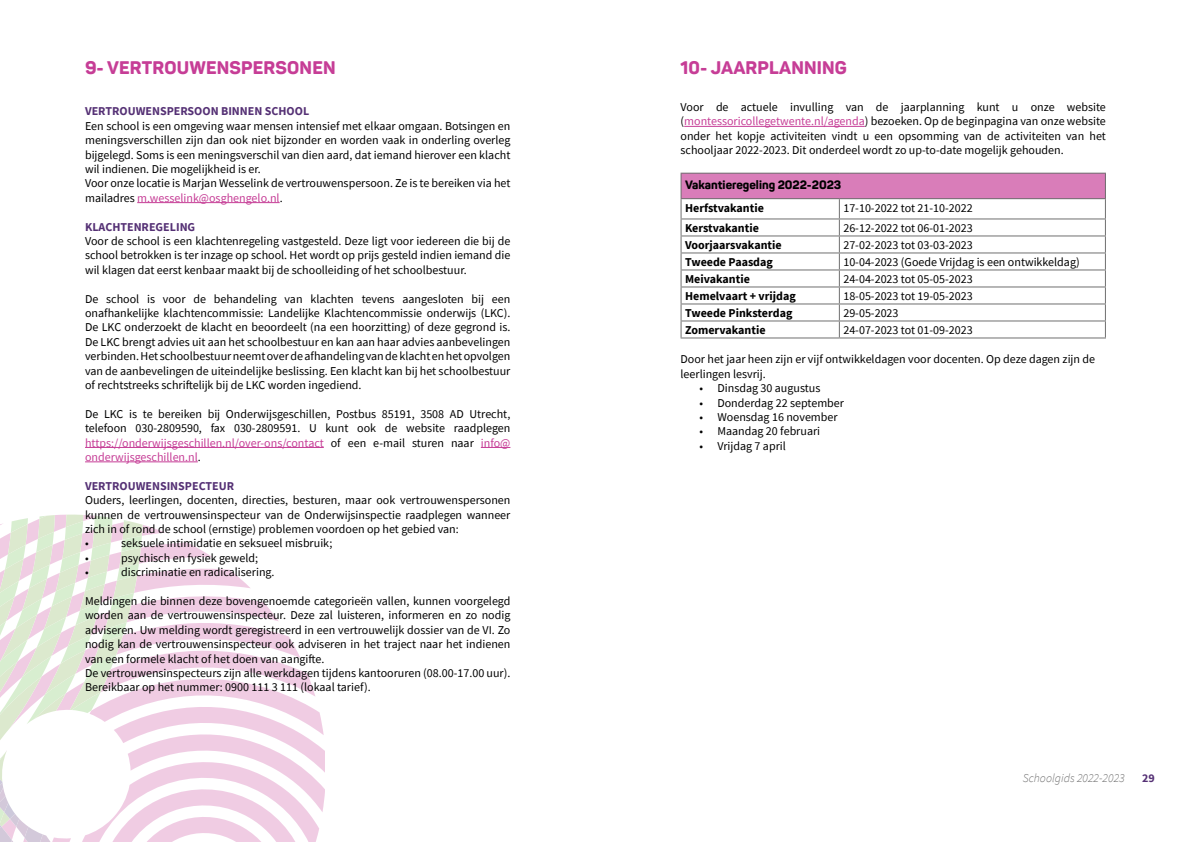
<style>
.page{position:relative;width:1191px;height:842px;background:#fff}
.page>*{position:absolute;margin:0;border:0;box-sizing:border-box;transform-origin:0 0}
.t1{font:800 18px "Panton W01";letter-spacing:.01em;color:#c63d96}
.t2{font:12px/14.4px "Source Sans Pro";color:#000}
.t3{font:700 12px "Source Sans Pro";color:#000}
.t4{font:700 12px "Source Sans Pro";color:#553175}
.t5{font:800 12px "Panton W01";color:#000}
.t6{font:italic 300 12px "Source Sans Pro";color:#6f6f6f}
.s1{color:#c63d96}
</style>
<div class="page">
<svg style="left:0;top:514px;width:324px;height:328px"></svg>
<hr style="left:137px;top:202px;width:143px;height:1px;background:#c63d96">
<hr style="left:85px;top:447px;width:239px;height:1px;background:#c63d96">
<svg style="left:481px;top:447px;width:29px;height:1px"></svg>
<hr style="left:85px;top:461px;width:113px;height:1px;background:#c63d96">
<hr style="left:684px;top:126px;width:181px;height:1px;background:#c63d96">
<div style="left:681px;top:173px;width:424px;height:26px;background:#d97db9"></div>
<hr style="left:680px;top:173px;width:159px;height:1px;background:#6f6f6f">
<hr style="left:839px;top:173px;width:267px;height:1px;background:#6f6f6f">
<hr style="left:680px;top:198px;width:159px;height:1px;background:#6f6f6f">
<hr style="left:839px;top:198px;width:267px;height:1px;background:#6f6f6f">
<hr style="left:680px;top:218px;width:159px;height:1px;background:#6f6f6f">
<hr style="left:839px;top:218px;width:267px;height:1px;background:#6f6f6f">
<hr style="left:680px;top:235px;width:159px;height:1px;background:#6f6f6f">
<hr style="left:839px;top:235px;width:267px;height:1px;background:#6f6f6f">
<hr style="left:680px;top:252px;width:159px;height:1px;background:#6f6f6f">
<hr style="left:839px;top:252px;width:267px;height:1px;background:#6f6f6f">
<hr style="left:680px;top:269px;width:159px;height:1px;background:#6f6f6f">
<hr style="left:839px;top:269px;width:267px;height:1px;background:#6f6f6f">
<hr style="left:680px;top:286px;width:159px;height:1px;background:#6f6f6f">
<hr style="left:839px;top:286px;width:267px;height:1px;background:#6f6f6f">
<hr style="left:680px;top:303px;width:159px;height:1px;background:#6f6f6f">
<hr style="left:839px;top:303px;width:267px;height:1px;background:#6f6f6f">
<hr style="left:680px;top:320px;width:159px;height:1px;background:#6f6f6f">
<svg style="left:680px;top:174px;width:1px;height:163px"></svg>
<hr style="left:839px;top:320px;width:267px;height:1px;background:#6f6f6f">
<svg style="left:839px;top:199px;width:1px;height:138px"></svg>
<svg style="left:1105px;top:174px;width:1px;height:163px"></svg>
<hr style="left:680px;top:337px;width:159px;height:1px;background:#6f6f6f">
<hr style="left:839px;top:337px;width:267px;height:1px;background:#6f6f6f">
<h1 class="t1" style="left:85px;top:58px;width:252px">9- VERTROUWENSPERSONEN</h1>
<p class="t4" style="left:85px;top:103px;width:226px">VERTROUWENSPERSOON BINNEN SCHOOL</p>
<p class="t2" style="left:85px;top:118px;width:427px">Een school is een omgeving waar mensen intensief met elkaar omgaan. Botsingen en meningsverschillen zijn dan ook niet bijzonder en worden vaak in onderling overleg bijgelegd. Soms is een meningsverschil van dien aard, dat iemand hierover een klacht wil indienen. Die mogelijkheid is er.<br>Voor onze locatie is Marjan Wesselink de vertrouwenspersoon. Ze is te bereiken via het mailadres <span class="s1">m.wesselink@osghengelo.nl</span>.</p>
<p class="t4" style="left:85px;top:218px;width:112px">KLACHTENREGELING</p>
<p class="t2" style="left:85px;top:234px;width:427px;text-align:justify">Voor de school is een klachtenregeling vastgesteld. Deze ligt voor iedereen die bij de school betrokken is ter inzage op school. Het wordt op prijs gesteld indien iemand die wil klagen dat eerst kenbaar maakt bij de schoolleiding of het schoolbestuur.</p>
<p class="t2" style="left:85px;top:291px;width:427px;text-align:justify">De school is voor de behandeling van klachten tevens aangesloten bij een onafhankelijke klachtencommissie: Landelijke Klachtencommissie onderwijs (LKC).<br>De LKC onderzoekt de klacht en beoordeelt (na een hoorzitting) of deze gegrond is.<br>De LKC brengt advies uit aan het schoolbestuur en kan aan haar advies aanbevelingen verbinden. Het schoolbestuur neemt over de afhandeling van de klacht en het opvolgen van de aanbevelingen de uiteindelijke beslissing. Een klacht kan bij het schoolbestuur of rechtstreeks schriftelijk bij de LKC worden ingediend.</p>
<p class="t2" style="left:85px;top:406px;width:427px;text-align:justify">De LKC is te bereiken bij Onderwijsgeschillen, Postbus 85191, 3508 AD Utrecht, telefoon 030-2809590, fax 030-2809591. U kunt ook de website raadplegen <span class="s1">https://onderwijsgeschillen.nl/over-ons/contact</span> of een e-mail sturen naar <span class="s1">info@ onderwijsgeschillen.nl</span>.</p>
<p class="t4" style="left:85px;top:478px;width:151px">VERTROUWENSINSPECTEUR</p>
<p class="t2" style="left:85px;top:493px;width:427px">Ouders, leerlingen, docenten, directies, besturen, maar ook vertrouwenspersonen kunnen de vertrouwensinspecteur van de Onderwijsinspectie raadplegen wanneer zich in of rond de school (ernstige) problemen voordoen op het gebied van:<br>•</p>
<p class="t2" style="left:121px;top:536px;width:213px">seksuele intimidatie en seksueel misbruik;</p>
<p class="t2" style="left:85px;top:550px;width:5px">•</p>
<p class="t2" style="left:121px;top:550px;width:139px">psychisch en fysiek geweld;</p>
<p class="t2" style="left:85px;top:565px;width:5px">•</p>
<p class="t2" style="left:121px;top:565px;width:155px">discriminatie en radicalisering.</p>
<p class="t2" style="left:85px;top:594px;width:427px">Meldingen die binnen deze bovengenoemde categorieën vallen, kunnen voorgelegd worden aan de vertrouwensinspecteur. Deze zal luisteren, informeren en zo nodig adviseren. Uw melding wordt geregistreerd in een vertrouwelijk dossier van de VI. Zo nodig kan de vertrouwensinspecteur ook adviseren in het traject naar het indienen van een formele klacht of het doen van aangifte.<br>De vertrouwensinspecteurs zijn alle werkdagen tijdens kantooruren (08.00-17.00 uur).<br>Bereikbaar op het nummer: 0900 111 3 111 (lokaal tarief).</p>
<h1 class="t1" style="left:680px;top:58px;width:168px">10- JAARPLANNING</h1>
<p class="t2" style="left:680px;top:100px;width:427px;text-align:justify">Voor de actuele invulling van de jaarplanning kunt u onze website (<span class="s1">montessoricollegetwente.nl/agenda</span>) bezoeken. Op de beginpagina van onze website onder het kopje activiteiten vindt u een opsomming van de activiteiten van het schooljaar 2022-2023. Dit onderdeel wordt zo up-to-date mogelijk gehouden.</p>
<p class="t5" style="left:685px;top:178px;width:158px">Vakantieregeling 2022-2023</p>
<p class="t3" style="left:685px;top:200px;width:80px">Herfstvakantie</p>
<p class="t2" style="left:843px;top:200px;width:131px">17-10-2022 tot 21-10-2022</p>
<p class="t3" style="left:685px;top:220px;width:75px">Kerstvakantie</p>
<p class="t2" style="left:843px;top:221px;width:131px">26-12-2022 tot 06-01-2023</p>
<p class="t3" style="left:685px;top:237px;width:98px">Voorjaarsvakantie</p>
<p class="t2" style="left:843px;top:238px;width:131px">27-02-2023 tot 03-03-2023</p>
<p class="t3" style="left:685px;top:254px;width:89px">Tweede Paasdag</p>
<p class="t2" style="left:843px;top:255px;width:238px">10-04-2023 (Goede Vrijdag is een ontwikkeldag)</p>
<p class="t3" style="left:685px;top:271px;width:66px">Meivakantie</p>
<p class="t2" style="left:843px;top:272px;width:131px">24-04-2023 tot 05-05-2023</p>
<p class="t3" style="left:685px;top:288px;width:112px">Hemelvaart + vrijdag</p>
<p class="t2" style="left:843px;top:289px;width:131px">18-05-2023 tot 19-05-2023</p>
<p class="t3" style="left:685px;top:305px;width:109px">Tweede Pinksterdag</p>
<p class="t2" style="left:843px;top:306px;width:57px">29-05-2023</p>
<p class="t3" style="left:685px;top:322px;width:82px">Zomervakantie</p>
<p class="t2" style="left:843px;top:323px;width:131px">24-07-2023 tot 01-09-2023</p>
<p class="t2" style="left:680px;top:352px;width:416px">Door het jaar heen zijn er vijf ontwikkeldagen voor docenten. Op deze dagen zijn de leerlingen lesvrij.</p>
<p class="t2" style="left:699px;top:381px;width:122px">• Dinsdag 30 augustus</p>
<p class="t2" style="left:699px;top:395px;width:146px">• Donderdag 22 september</p>
<p class="t2" style="left:699px;top:410px;width:140px">• Woensdag 16 november</p>
<p class="t2" style="left:699px;top:424px;width:122px">• Maandag 20 februari</p>
<p class="t2" style="left:699px;top:438px;width:88px">• Vrijdag 7 april</p>
<p class="t6" style="left:1022px;top:770px;width:103px">Schoolgids 2022-2023</p>
<p class="t4" style="left:1142px;top:769px;width:14px">29</p>
</div>
